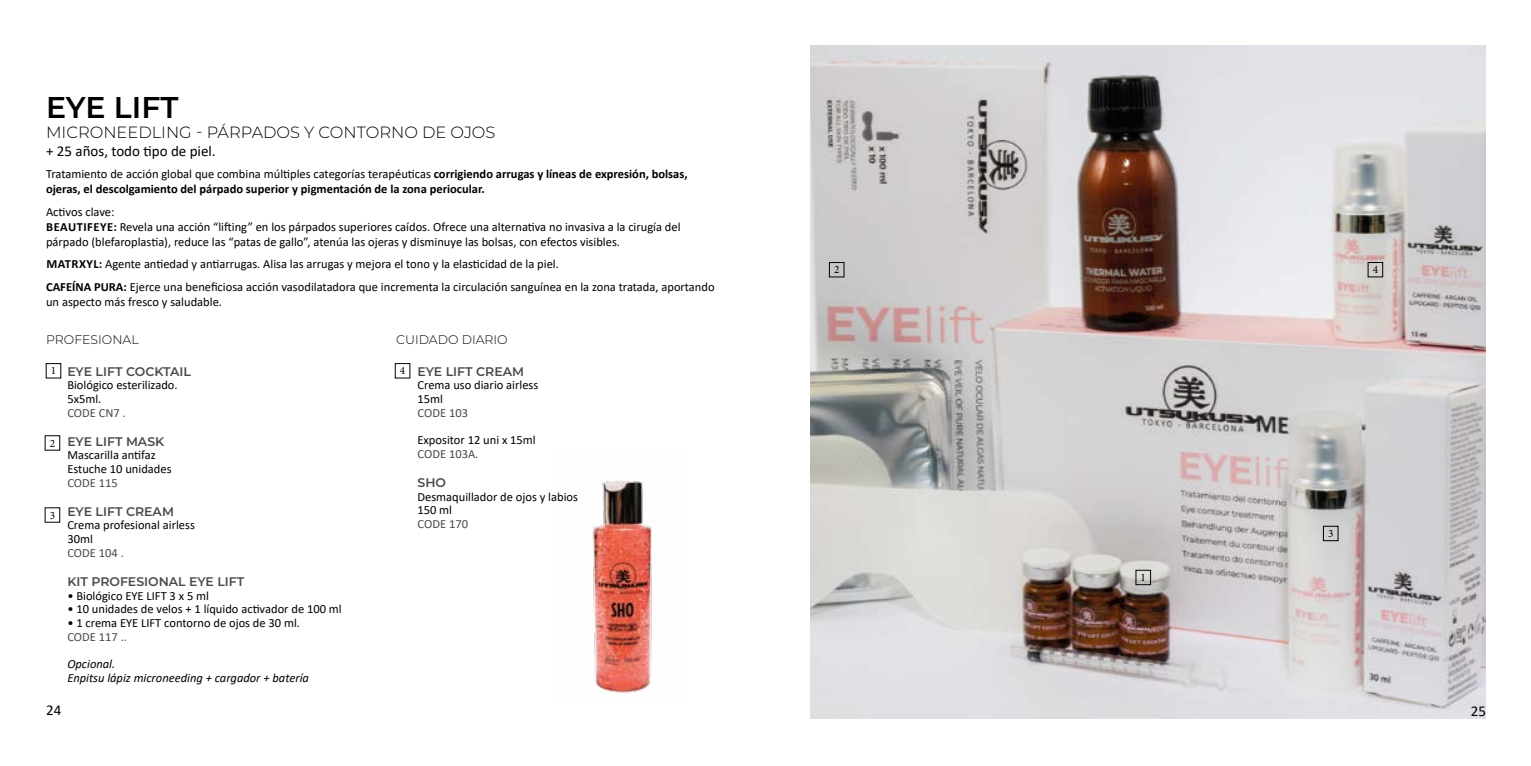
<style>
.page{position:relative;width:1531px;height:766px;background:#fff}
.page>*{position:absolute;margin:0;border:0;box-sizing:border-box;transform-origin:0 0}
.t1{font:600 30px "Montserrat";color:#000}
.t2{font:300 16.25px "Montserrat";color:#000}
.t3{font:15px "Calibri";color:#000}
.t4{font:12.5px/13.8px "Calibri";color:#000}
.t5{font:700 12.5px/15px "Calibri";color:#000}
.t6{font:600 12.5px "Montserrat";color:#4a4a49}
.t7{font:12.5px "Calibri";color:#4a4a49}
.t8{font:italic 12.5px/13.8px "Calibri";color:#000}
.t9{font:300 12.5px "Montserrat";color:#000}
.t10{font:11.25px "Minion Pro";color:#000}
.s1{font-weight:400}
.s2{font-weight:700}
</style>
<div class="page">
<div style="left:46px;top:363px;width:15px;height:15px;border:1px solid #000"></div>
<div style="left:395px;top:363px;width:15px;height:15px;border:1px solid #000"></div>
<img style="left:592px;top:480px;width:60px;height:213px">
<img style="left:810px;top:45px;width:676px;height:673px">
<div style="left:829px;top:262px;width:15px;height:15px;border:1px solid #000"></div>
<div style="left:1323px;top:526px;width:15px;height:14px;border:1px solid #000"></div>
<div style="left:1368px;top:262px;width:15px;height:15px;border:1px solid #000"></div>
<h1 class="t1" style="left:46px;top:86px;width:134px">EYE LIFT</h1>
<h2 class="t2" style="left:46px;top:121px;width:451px">MICRONEEDLING - PÁRPADOS Y CONTORNO DE OJOS</h2>
<p class="t3" style="left:46px;top:140px;width:171px">+ 25 años, todo tipo de piel.</p>
<p class="t5" style="left:46px;top:166px;width:643px"><span class="s1">Tratamiento de acción global que combina múltiples categorías terapéuticas</span> corrigiendo arrugas y líneas de expresión, bolsas, ojeras, el descolgamiento del párpado superior y pigmentación de la zona periocular.</p>
<p class="t4" style="left:46px;top:204px;width:636px;line-height:15px">Activos clave:<br><span class="s2">BEAUTIFEYE:</span> Revela una acción “lifting” en los párpados superiores caídos. Ofrece una alternativa no invasiva a la cirugía del párpado (blefaroplastia), reduce las “patas de gallo”, atenúa las ojeras y disminuye las bolsas, con efectos visibles.</p>
<p class="t4" style="left:46px;top:252px;width:670px;line-height:22.5px"><span class="s2">MATRXYL:</span> Agente antiedad y antiarrugas. Alisa las arrugas y mejora el tono y la elasticidad de la piel.<br><span class="s2">CAFEÍNA PURA:</span> Ejerce una beneficiosa acción vasodilatadora que incrementa la circulación sanguínea en la zona tratada, aportando</p>
<p class="t4" style="left:46px;top:294px;width:177px">un aspecto más fresco y saludable.</p>
<p class="t9" style="left:46px;top:330px;width:94px">PROFESIONAL</p>
<p class="t9" style="left:396px;top:330px;width:113px">CUIDADO DIARIO</p>
<p class="t10" style="left:51px;top:363px;width:7px">1</p>
<p class="t10" style="left:50px;top:435px;width:7px">2</p>
<p class="t10" style="left:50px;top:507px;width:7px">3</p>
<p class="t6" style="left:67px;top:362px;width:125px">EYE LIFT COCKTAIL</p>
<p class="t4" style="left:67px;top:378px;width:112px">Biológico esterilizado.<br>5x5ml.</p>
<p class="t7" style="left:67px;top:404px;width:60px">CODE CN7 .</p>
<p class="t6" style="left:67px;top:432px;width:98px">EYE LIFT MASK</p>
<p class="t4" style="left:67px;top:448px;width:106px">Mascarilla antifaz<br>Estuche 10 unidades</p>
<p class="t7" style="left:67px;top:474px;width:52px">CODE 115</p>
<p class="t6" style="left:67px;top:502px;width:108px">EYE LIFT CREAM</p>
<p class="t4" style="left:67px;top:518px;width:129px">Crema profesional airless<br>30ml</p>
<p class="t7" style="left:67px;top:544px;width:58px">CODE 104 .</p>
<p class="t6" style="left:67px;top:572px;width:179px">KIT PROFESIONAL EYE LIFT</p>
<p class="t4" style="left:67px;top:588px;width:143px">• Biológico EYE LIFT 3 x 5 ml</p>
<p class="t4" style="left:67px;top:601px;width:276px">• 10 unidades de velos + 1 líquido activador de 100 ml</p>
<p class="t4" style="left:67px;top:615px;width:234px">• 1 crema EYE LIFT contorno de ojos de 30 ml.</p>
<p class="t7" style="left:67px;top:627px;width:61px">CODE 117 ..</p>
<p class="t8" style="left:67px;top:656px;width:243px">Opcional.<br>Enpitsu lápiz microneeding + cargador + batería</p>
<p class="t3" style="left:46px;top:699px;width:17px">24</p>
<p class="t10" style="left:400px;top:363px;width:7px">4</p>
<p class="t6" style="left:417px;top:362px;width:108px">EYE LIFT CREAM</p>
<p class="t4" style="left:417px;top:378px;width:122px">Crema uso diario airless<br>15ml</p>
<p class="t7" style="left:417px;top:404px;width:52px">CODE 103</p>
<p class="t4" style="left:417px;top:433px;width:120px">Expositor 12 uni x 15ml</p>
<p class="t7" style="left:417px;top:445px;width:62px">CODE 103A.</p>
<p class="t6" style="left:417px;top:473px;width:30px">SHO</p>
<p class="t4" style="left:417px;top:489px;width:162px">Desmaquillador de ojos y labios<br>150 ml</p>
<p class="t7" style="left:417px;top:515px;width:52px">CODE 170</p>
<p class="t10" style="left:834px;top:262px;width:7px">2</p>
<p class="t10" style="left:1140px;top:570px;width:7px">1</p>
<p class="t10" style="left:1372px;top:262px;width:7px">4</p>
<p class="t10" style="left:1328px;top:526px;width:7px">3</p>
<p class="t3" style="left:1471px;top:700px;width:17px">25</p>
</div>
